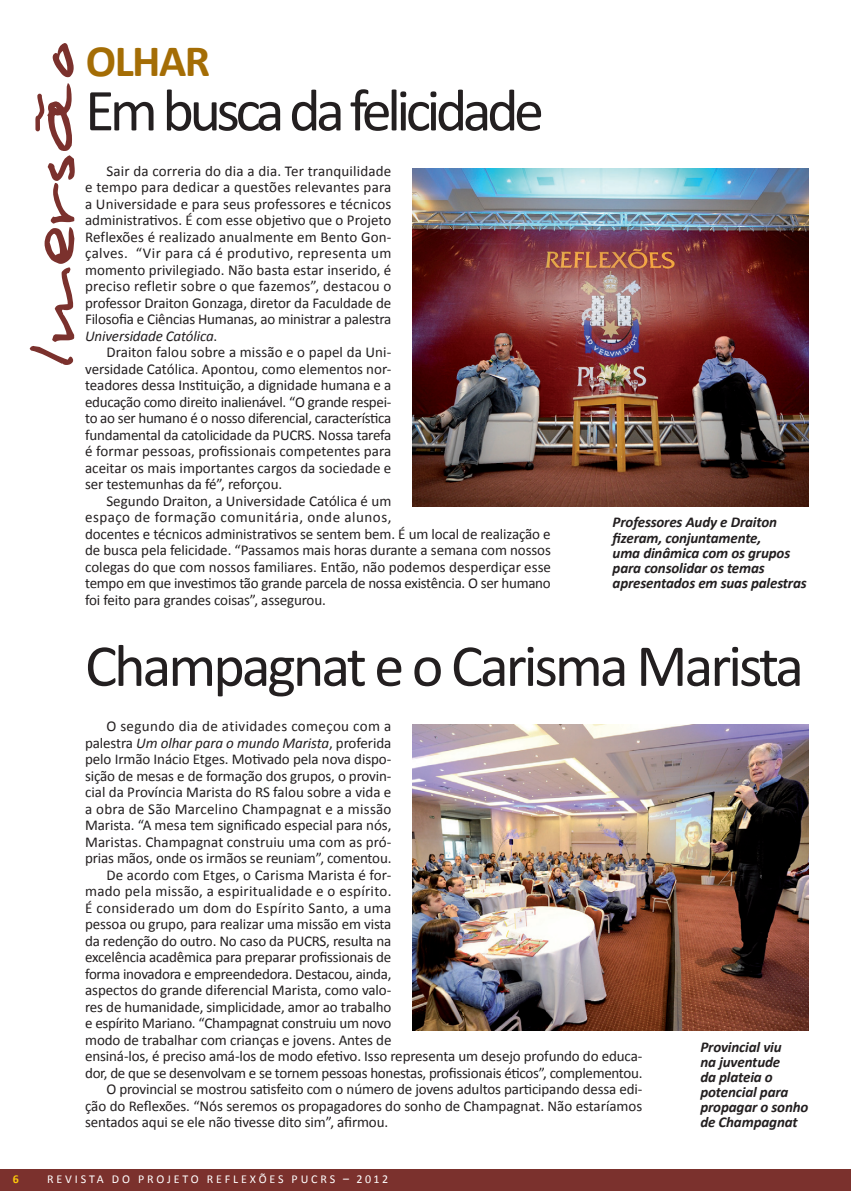
<style>
.page{position:relative;width:851px;height:1191px;background:#fff}
.page>*{position:absolute;margin:0;border:0;box-sizing:border-box;transform-origin:0 0}
.t1{font:60px "Calibri";letter-spacing:-.05em;color:#231f20}
.t2{font:60px "Calibri";letter-spacing:-.075em;color:#231f20}
.t3{font:700 45px "Calibri";letter-spacing:-.035em;color:#a46d05}
.t4{font:15px/16.5px "Calibri";letter-spacing:-.01em;color:#231f20;text-align:justify}
.t5{font:italic 700 15px/15px "Calibri";letter-spacing:-.01em;color:#231f20}
.t6{font:15px "Calibri";letter-spacing:.015em;color:#231f20}
.t7{font:15px "Calibri";letter-spacing:.025em;color:#231f20}
.t8{font:italic 15px "Calibri";letter-spacing:-.01em;color:#231f20}
.t9{font:12px "Calibri";letter-spacing:.24em;color:#fff}
.t10{font:700 12px "Calibri";color:#feca0a}
.s1{font-style:italic}
.s2{font-style:normal}
</style>
<div class="page">
<div style="left:0;top:1169px;width:850px;height:22px;background:#7b312d"></div>
<svg style="left:850px;top:1169px;width:1px;height:22px"></svg>
<svg style="left:53px;top:43px;width:21px;height:34px"></svg>
<svg style="left:30px;top:83px;width:45px;height:282px"></svg>
<img style="left:412px;top:724px;width:396px;height:306px">
<img style="left:412px;top:168px;width:396px;height:339px">
<h2 class="t3" style="left:86px;top:33px;width:116px">OLHAR</h2>
<h1 class="t2" style="left:85px;top:72px;width:460px">Em busca da felicidade</h1>
<p class="t4" style="left:85px;top:163px;width:308px;text-indent:21px">Sair da correria do dia a dia. Ter tranquilidade e tempo para dedicar a questões relevantes para a Universidade e para seus professores e técnicos administrativos. É com esse objetivo que o Projeto Reflexões é realizado anualmente em Bento Gon&shy;çalves. “Vir para cá é produtivo, representa um momento privilegiado. Não basta estar inserido, é preciso refletir sobre o que fazemos”, destacou o professor Draiton Gonzaga, diretor da Faculdade de Filosofia e Ciências Humanas, ao ministrar a palestra <span class="s1">Universidade Católica</span>.</p>
<p class="t4" style="left:85px;top:344px;width:308px;text-indent:21px">Draiton falou sobre a missão e o papel da Uni&shy;versidade Católica. Apontou, como elementos nor&shy;teadores dessa I nstituição, a dignidade humana e a educação como direito inalienável. “O grande respei&shy;to ao ser humano é o nosso diferencial, característica fundamental da catolicidade da PUCRS. Nossa tarefa é formar pessoas, profissionais competentes para aceitar os mais importantes cargos da sociedade e ser testemunhas da fé”, reforçou.</p>
<p class="t4" style="left:85px;top:493px;width:467px;text-align:left;text-indent:21px">Segundo Draiton, a Universidade Católica é um<br>espaço de formação comunitária, onde alunos,<br>docentes e técnicos administrativos se sentem bem. É um local de realização e de busca pela felicidade. “Passamos mais horas durante a semana com nossos colegas do que com nossos familiares. Então, não podemos desperdiçar esse tempo em que investimos tão grande parcela de nossa existência. O ser humano foi feito para grandes coisas”, assegurou.</p>
<p class="t5" style="left:612px;top:515px;width:196px">Professores Audy e Draiton fizeram, conjuntamente,<br>uma dinâmica com os grupos para consolidar os temas apresentados em suas palestras</p>
<h1 class="t1" style="left:85px;top:628px;width:720px">Champagnat e o Carisma Marista</h1>
<p class="t7" style="left:106px;top:716px;width:286px">O segundo dia de atividades começou com a</p>
<p class="t8" style="left:85px;top:732px;width:307px"><span class="s2">palestra</span> Um olhar para o mundo Marista<span class="s2">, proferida</span></p>
<p class="t4" style="left:85px;top:751px;width:308px">pelo I rmão I nácio Etges. Motivado pela nova dispo-</p>
<p class="t4" style="left:85px;top:767px;width:308px">sição de mesas e de formação dos grupos, o provin-</p>
<p class="t4" style="left:85px;top:784px;width:308px">cial da Província Marista do RS falou sobre a vida e</p>
<p class="t6" style="left:85px;top:799px;width:308px">a obra de São Marcelino Champagnat e a missão</p>
<p class="t4" style="left:85px;top:817px;width:308px">Marista. “A mesa tem significado especial para nós,</p>
<p class="t4" style="left:85px;top:833px;width:308px">Maristas. Champagnat construiu uma com as pró-</p>
<p class="t4" style="left:85px;top:850px;width:308px">prias mãos, onde os irmãos se reuniam”, comentou.</p>
<p class="t4" style="left:106px;top:866px;width:286px">De acordo com Etges, o Carisma Marista é for-</p>
<p class="t6" style="left:85px;top:881px;width:308px">mado pela missão, a espiritualidade e o espírito.</p>
<p class="t7" style="left:85px;top:898px;width:308px">É considerado um dom do Espírito Santo, a uma</p>
<p class="t4" style="left:85px;top:916px;width:308px">pessoa ou grupo, para realizar uma missão em vista</p>
<p class="t4" style="left:85px;top:932px;width:308px">da redenção do outro. No caso da PUCRS, resulta na</p>
<p class="t4" style="left:85px;top:949px;width:308px">excelência acadêmica para preparar profissionais de</p>
<p class="t4" style="left:85px;top:965px;width:308px">forma inovadora e empreendedora. Destacou, ainda,</p>
<p class="t4" style="left:85px;top:982px;width:308px">aspectos do grande diferencial Marista, como valo-</p>
<p class="t4" style="left:85px;top:998px;width:308px">res de humanidade, simplicidade, amor ao trabalho</p>
<p class="t4" style="left:85px;top:1015px;width:308px">e espírito Mariano. “Champagnat construiu um novo</p>
<p class="t4" style="left:85px;top:1031px;width:308px">modo de trabalhar com crianças e jovens. Antes de</p>
<p class="t4" style="left:85px;top:1048px;width:558px">ensiná-los, é preciso amá-los de modo efetivo. Isso representa um desejo profundo do educa-</p>
<p class="t4" style="left:85px;top:1064px;width:558px">dor, de que se desenvolvam e se tornem pessoas honestas, profissionais éticos”, complementou.</p>
<p class="t4" style="left:106px;top:1081px;width:537px">O provincial se mostrou satisfeito com o número de jovens adultos participando dessa edi-</p>
<p class="t4" style="left:85px;top:1097px;width:558px">ção do Reflexões. “Nós seremos os propagadores do sonho de Champagnat. Não estaríamos</p>
<p class="t4" style="left:85px;top:1114px;width:304px">sentados aqui se ele não tivesse dito sim”, afirmou.</p>
<p class="t5" style="left:700px;top:1039px;width:110px">Provincial viu<br>na juventude<br>da plateia o potencial para propagar o sonho de Champagnat</p>
<p class="t10" style="left:13px;top:1171px;width:8px">6</p>
<p class="t9" style="left:47px;top:1171px;width:43px">Re vista</p>
<p class="t9" style="left:112px;top:1171px;width:64px">do Pr ojet</p>
<p class="t9" style="left:191px;top:1171px;width:86px">o Re fle xões</p>
<p class="t9" style="left:291px;top:1171px;width:98px">PUCRS – 2012</p>
</div>
